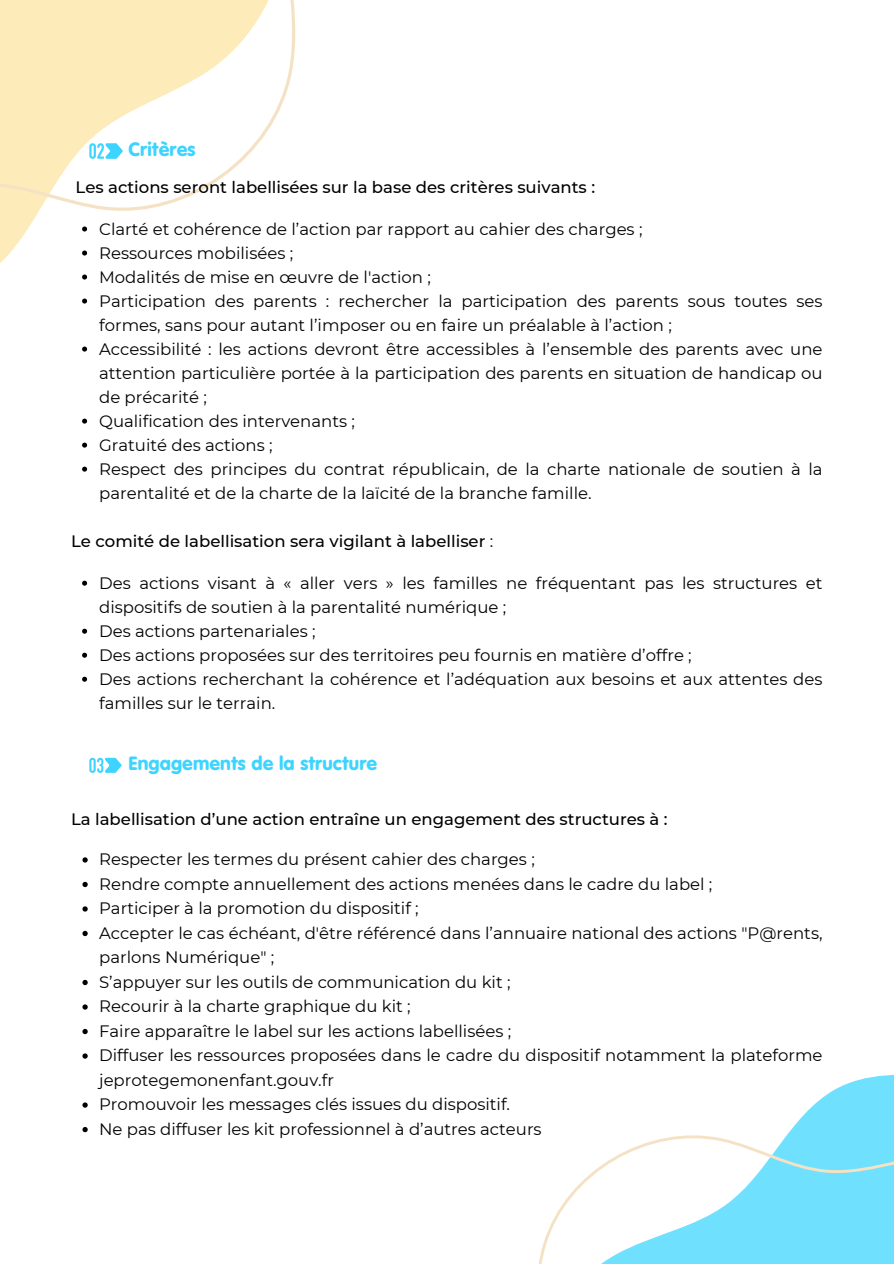
<style>
.page{position:relative;width:894px;height:1264px;background:#fff}
.page>*{position:absolute;margin:0;border:0;box-sizing:border-box;transform-origin:0 0}
.t1{font:19.2px "VAG Rundschrift BQ";color:#3dd4ff}
.t2{font:16.5px/24px "Montserrat";color:#000}
.t3{font:500 16.5px "Montserrat";color:#000}
.s1{font-weight:400}
</style>
<div class="page">
<svg style="left:539px;top:1075px;width:354px;height:188px"></svg>
<svg style="left:0;top:0;width:296px;height:352px"></svg>
<svg style="left:82px;top:226px;width:5px;height:5px"></svg>
<svg style="left:82px;top:250px;width:5px;height:5px"></svg>
<svg style="left:82px;top:274px;width:5px;height:5px"></svg>
<svg style="left:82px;top:298px;width:5px;height:5px"></svg>
<svg style="left:82px;top:346px;width:5px;height:5px"></svg>
<svg style="left:82px;top:418px;width:5px;height:5px"></svg>
<svg style="left:82px;top:442px;width:5px;height:5px"></svg>
<svg style="left:82px;top:466px;width:5px;height:5px"></svg>
<svg style="left:82px;top:580px;width:5px;height:5px"></svg>
<svg style="left:82px;top:628px;width:5px;height:5px"></svg>
<svg style="left:82px;top:652px;width:5px;height:5px"></svg>
<svg style="left:82px;top:676px;width:5px;height:5px"></svg>
<svg style="left:82px;top:857px;width:6px;height:5px"></svg>
<svg style="left:82px;top:881px;width:6px;height:6px"></svg>
<svg style="left:82px;top:906px;width:6px;height:5px"></svg>
<svg style="left:82px;top:930px;width:6px;height:6px"></svg>
<svg style="left:82px;top:979px;width:6px;height:6px"></svg>
<svg style="left:82px;top:1004px;width:6px;height:5px"></svg>
<svg style="left:82px;top:1028px;width:6px;height:6px"></svg>
<svg style="left:82px;top:1053px;width:6px;height:5px"></svg>
<svg style="left:82px;top:1102px;width:6px;height:5px"></svg>
<svg style="left:82px;top:1127px;width:6px;height:5px"></svg>
<svg style="left:89px;top:143px;width:34px;height:16px"></svg>
<svg style="left:89px;top:757px;width:33px;height:15px"></svg>
<p class="t1" style="left:129px;top:138px;width:68px">Critères</p>
<p class="t3" style="left:75px;top:176px;width:521px">Les actions seront labellisées sur la base des critères suivants :</p>
<p class="t2" style="left:99px;top:216px;width:724px">Clarté et cohérence de l’action par rapport au cahier des charges ;<br>Ressources mobilisées ;<br>Modalités de mise en œuvre de l'action ;<br>Participation des parents : rechercher la participation des parents sous toutes ses formes, sans pour autant l’imposer ou en faire un préalable à l’action ;<br>Accessibilité : les actions devront être accessibles à l’ensemble des parents avec une attention particulière portée à la participation des parents en situation de handicap ou de précarité ;<br>Qualification des intervenants ;<br>Gratuité des actions ;<br>Respect des principes du contrat républicain, de la charte nationale de soutien à la parentalité et de la charte de la laïcité de la branche famille.</p>
<p class="t3" style="left:71px;top:530px;width:424px">Le comité de labellisation sera vigilant à labelliser <span class="s1">:</span></p>
<p class="t2" style="left:99px;top:570px;width:724px">Des actions visant à « aller vers » les familles ne fréquentant pas les structures et dispositifs de soutien à la parentalité numérique ;<br>Des actions partenariales ;<br>Des actions proposées sur des territoires peu fournis en matière d’offre ;<br>Des actions recherchant la cohérence et l’adéquation aux besoins et aux attentes des familles sur le terrain.</p>
<p class="t1" style="left:129px;top:752px;width:250px">Engagements de la structure</p>
<p class="t3" style="left:71px;top:809px;width:598px">La labellisation d’une action entraîne un engagement des structures à :</p>
<p class="t2" style="left:99px;top:847px;width:724px;line-height:24.5px">Respecter les termes du présent cahier des charges ;<br>Rendre compte annuellement des actions menées dans le cadre du label ;<br>Participer à la promotion du dispositif ;<br>Accepter le cas échéant, d'être référencé dans l’annuaire national des actions "P@rents, parlons Numérique" ;<br>S’appuyer sur les outils de communication du kit ;<br>Recourir à la charte graphique du kit ;<br>Faire apparaître le label sur les actions labellisées ;<br>Diffuser les ressources proposées dans le cadre du dispositif notamment la plateforme jeprotegemonenfant.gouv.fr<br>Promouvoir les messages clés issues du dispositif.<br>Ne pas diffuser les kit professionnel à d’autres acteurs</p>
</div>
